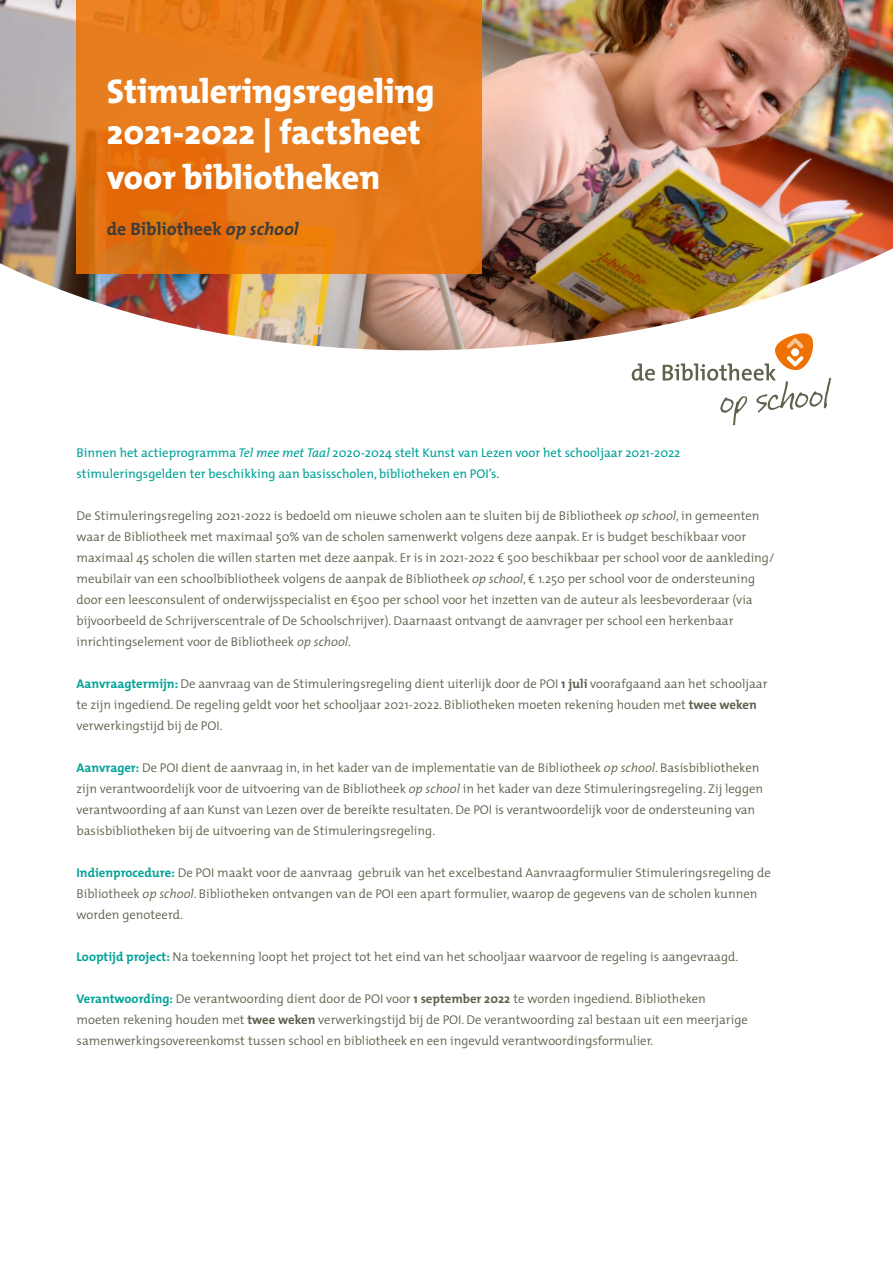
<style>
.page{position:relative;width:893px;height:1263px;background:#fff}
.page>*{position:absolute;margin:0;border:0;box-sizing:border-box;transform-origin:0 0}
.t1{font:800 34.5px/41.4px "The Mix";color:#fff}
.t2{font:700 18px "The Mix";color:#3c3c3b}
.t3{font:300 12.75px/21px "The Mix";color:#60604d}
.t4{font:12.75px/21px "The Mix";color:#00a297}
.s1{font-style:italic}
.s2{font-weight:700;color:#00a297}
.s3{font-weight:700}
</style>
<div class="page">
<img style="left:0;top:0;width:893px;height:381px">
<svg style="left:76px;top:0;width:406px;height:274px;background:#e47717"></svg>
<svg style="left:632px;top:363px;width:23px;height:18px"></svg>
<svg style="left:663px;top:333px;width:168px;height:92px"></svg>
<h1 class="t1" style="left:107px;top:70px;width:329px">Stimuleringsregeling<br>2021-2022 | factsheet</h1>
<h1 class="t1" style="left:107px;top:157px;width:275px">voor bibliotheken</h1>
<h2 class="t2" style="left:107px;top:217px;width:193px">de Bibliotheek <span class="s1">op school</span></h2>
<p class="t4" style="left:77px;top:442px;width:605px">Binnen het actieprogramma <span class="s1">Tel mee met Taal</span> 2020-2024 stelt Kunst van Lezen voor het schooljaar 2021-2022 stimuleringsgelden ter beschikking aan basisscholen, bibliotheken en POI’s.</p>
<p class="t3" style="left:77px;top:505px;width:699px">De Stimuleringsregeling 2021-2022 is bedoeld om nieuwe scholen aan te sluiten bij de Bibliotheek <span class="s1">op school</span>, in gemeenten waar de Bibliotheek met maximaal 50% van de scholen samenwerkt volgens deze aanpak. Er is budget beschikbaar voor maximaal 45 scholen die willen starten met deze aanpak. Er is in 2021-2022 € 500 beschikbaar per school voor de aankleding/ meubilair van een schoolbibliotheek volgens de aanpak de Bibliotheek <span class="s1">op school</span>, € 1.250 per school voor de ondersteuning door een leesconsulent of onderwijsspecialist en €500 per school voor het inzetten van de auteur als leesbevorderaar (via bijvoorbeeld de Schrijverscentrale of De Schoolschrijver). Daarnaast ontvangt de aanvrager per school een herkenbaar inrichtingselement voor de Bibliotheek <span class="s1">op school</span>.</p>
<p class="t3" style="left:77px;top:673px;width:692px"><span class="s2">Aanvraagtermijn:</span> De aanvraag van de Stimuleringsregeling dient uiterlijk door de POI <span class="s3">1 juli</span> voorafgaand aan het schooljaar te zijn ingediend. De regeling geldt voor het schooljaar 2021-2022. Bibliotheken moeten rekening houden met <span class="s3">twee weken </span>verwerkingstijd bij de POI.</p>
<p class="t3" style="left:77px;top:757px;width:688px"><span class="s2">Aanvrager:</span> De POI dient de aanvraag in, in het kader van de implementatie van de Bibliotheek <span class="s1">op school</span>. Basisbibliotheken zijn verantwoordelijk voor de uitvoering van de Bibliotheek <span class="s1">op school</span> in het kader van deze Stimuleringsregeling. Zij leggen verantwoording af aan Kunst van Lezen over de bereikte resultaten. De POI is verantwoordelijk voor de ondersteuning van basisbibliotheken bij de uitvoering van de Stimuleringsregeling.</p>
<p class="t3" style="left:77px;top:862px;width:696px"><span class="s2">Indienprocedure:</span> De POI maakt voor de aanvraag gebruik van het excelbestand Aanvraagformulier Stimuleringsregeling de<br>Bibliotheek <span class="s1">op school</span>. Bibliotheken ontvangen van de POI een apart formulier, waarop de gegevens van de scholen kunnen worden genoteerd.</p>
<p class="t3" style="left:77px;top:946px;width:663px"><span class="s2">Looptijd project:</span> Na toekenning loopt het project tot het eind van het schooljaar waarvoor de regeling is aangevraagd.</p>
<p class="t3" style="left:77px;top:988px;width:673px"><span class="s2">Verantwoording:</span> De verantwoording dient door de POI voor <span class="s3">1 september 2022</span> te worden ingediend. Bibliotheken moeten rekening houden met <span class="s3">twee weken</span> verwerkingstijd bij de POI. De verantwoording zal bestaan uit een meerjarige samenwerkingsovereenkomst tussen school en bibliotheek en een ingevuld verantwoordingsformulier.</p>
</div>
